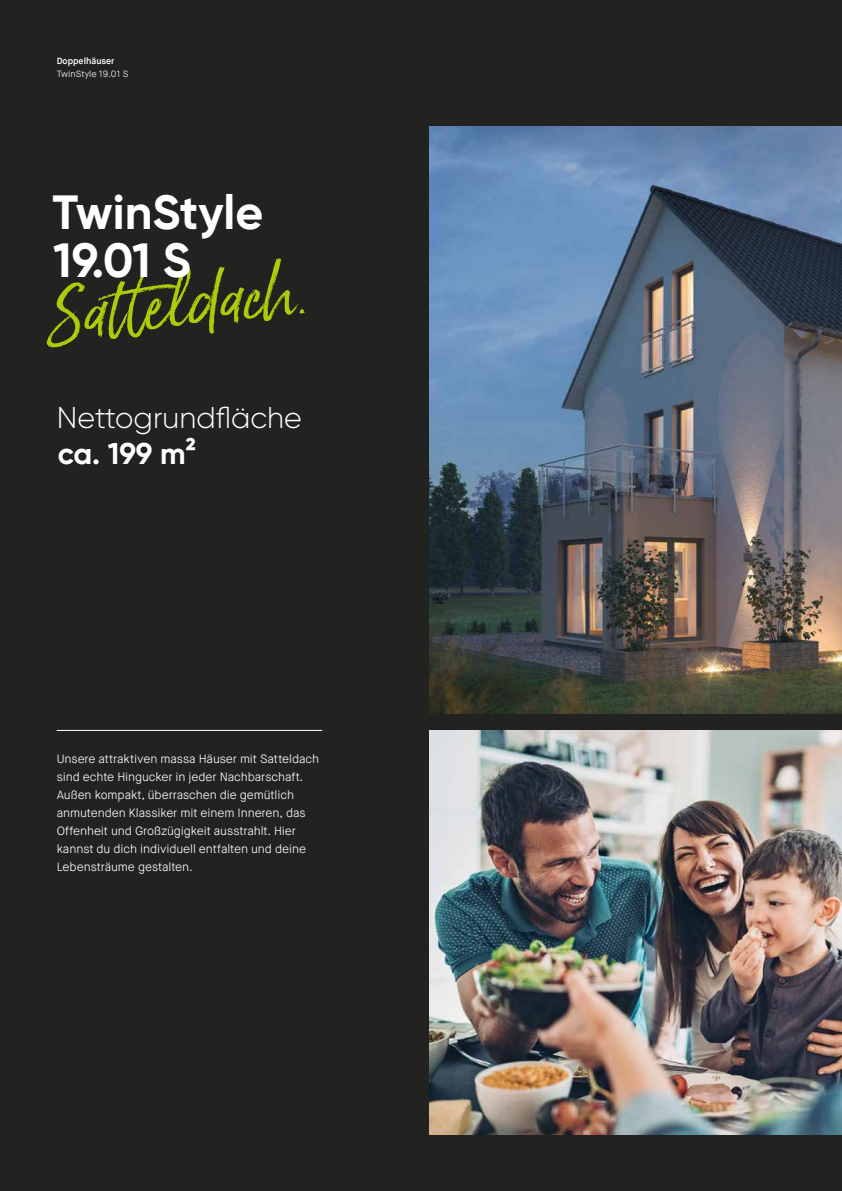
<style>
.page{position:relative;width:842px;height:1191px;background:#222220}
.page>*{position:absolute;margin:0;border:0;box-sizing:border-box;transform-origin:0 0}
.t1{font:64.2px "Born Ready Slanted";color:#afca0b}
.t2{font:700 48px/48px "Gilroy";color:#fff}
.t3{font:300 30px "Gilroy";color:#fff}
.t4{font:700 30px "Gilroy";color:#fff}
.t5{font:300 12px/18px "Maison Neue";letter-spacing:-.01em;color:#fff}
.t6{font:300 9px "Maison Neue";color:#fff}
.t7{font:600 9px "Maison Neue";color:#fff}
</style>
<div class="page">
<hr style="left:57px;top:730px;width:265px;height:1px;background:#fff">
<img style="left:429px;top:730px;width:413px;height:404px">
<img style="left:429px;top:127px;width:413px;height:586px">
<p class="t7" style="left:57px;top:55px;width:59px">Doppelhäuser</p>
<p class="t6" style="left:57px;top:68px;width:73px">TwinStyle 19.01 S</p>
<h2 class="t2" style="left:53px;top:187px;width:212px">TwinStyle<br>19.01 S</h2>
<h1 class="t1" style="left:39px;top:278px;width:265px;rotate:-6deg">Satteldach.</h1>
<h3 class="t3" style="left:57px;top:399px;width:246px">Nettogrundfläche</h3>
<h3 class="t4" style="left:58px;top:434px;width:140px">ca. 199 m2</h3>
<p class="t5" style="left:57px;top:750px;width:264px">Unsere attraktiven massa Häuser mit Satteldach sind echte Hingucker in jeder Nachbarschaft.<br>Außen kompakt, überraschen die gemütlich anmutenden Klassiker mit einem Inneren, das Offenheit und Großzügigkeit ausstrahlt. Hier kannst du dich individuell entfalten und deine Lebensträume gestalten.</p>
</div>
